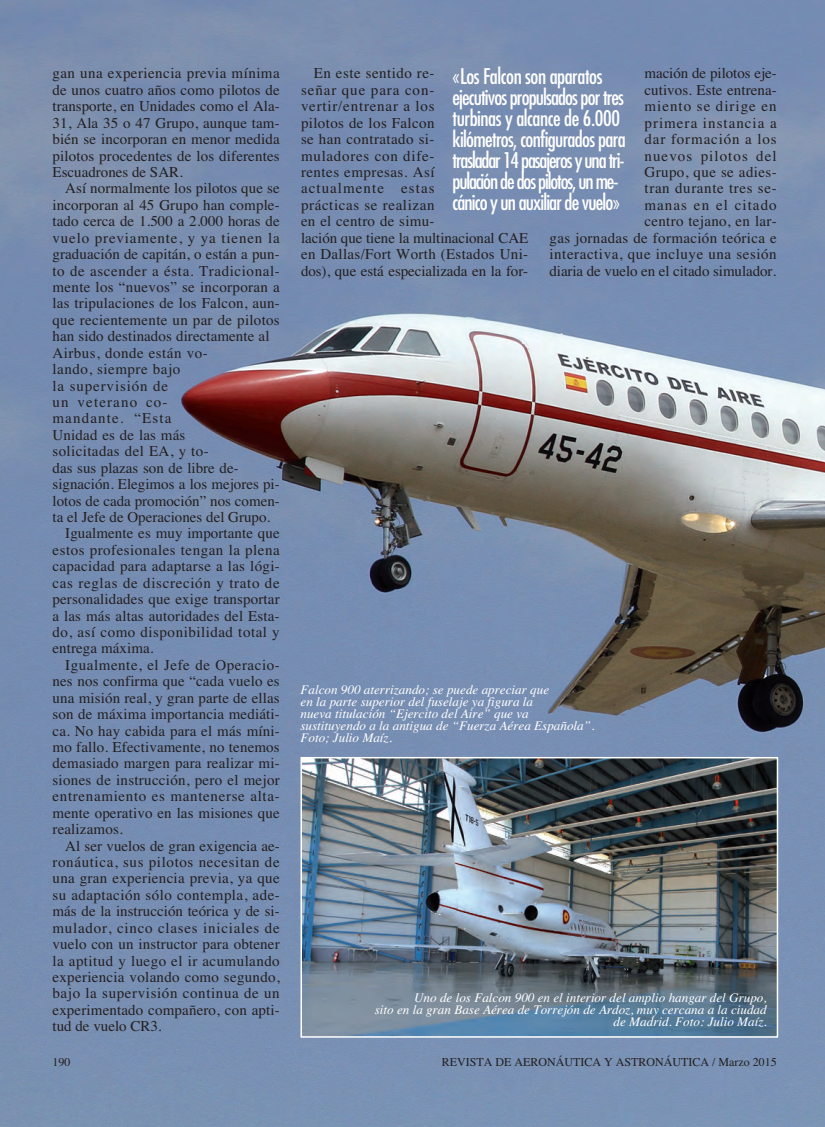
<style>
.page{position:relative;width:825px;height:1127px;background:#fff}
.page>*{position:absolute;margin:0;border:0;box-sizing:border-box;transform-origin:0 0}
.t1{font:condensed 21px/21px "Futura";letter-spacing:-.04em;color:#fff}
.t2{font:15px/16.5px "Times";letter-spacing:.02em;color:#231f20}
.t3{font:15px "Times";color:#231f20}
.t4{font:15px "Times";letter-spacing:.04em;color:#231f20}
.t5{font:15px "Times";letter-spacing:.045em;color:#231f20}
.t6{font:15px "Times";letter-spacing:.05em;color:#231f20}
.t7{font:15px "Times";letter-spacing:.055em;color:#231f20}
.t8{font:15px "Times";letter-spacing:.075em;color:#231f20}
.t9{font:15px "Times";letter-spacing:.06em;color:#231f20}
.t10{font:italic 13.2px/12px "Times";color:#fff}
.t11{font:12px "Times";color:#231f20}
</style>
<div class="page">
<img style="left:0;top:0;width:825px;height:1127px">
<img style="left:303px;top:760px;width:472px;height:274px">
<div style="left:300px;top:757px;width:478px;height:280px;border:2px solid #fff"></div>
<p class="t2" style="left:53px;top:67px;width:229px">gan una experiencia previa mínima</p>
<p class="t2" style="left:53px;top:83px;width:229px">de unos cuatro años como pilotos de</p>
<p class="t3" style="left:53px;top:101px;width:229px">transporte, en Unidades como el Ala-</p>
<p class="t2" style="left:53px;top:116px;width:229px">31, Ala 35 o 47 Grupo, aunque tam-</p>
<p class="t2" style="left:53px;top:132px;width:229px">bién se incorporan en menor medida</p>
<p class="t2" style="left:53px;top:149px;width:229px">pilotos procedentes de los diferentes</p>
<p class="t3" style="left:53px;top:167px;width:132px">Escuadrones de SAR.</p>
<p class="t2" style="left:65px;top:182px;width:216px">Así normalmente los pilotos que se</p>
<p class="t2" style="left:53px;top:198px;width:229px">incorporan al 45 Grupo han comple-</p>
<p class="t2" style="left:53px;top:214px;width:229px">tado cerca de 1.500 a 2.000 horas de</p>
<p class="t7" style="left:53px;top:232px;width:229px">vuelo previamente, y ya tienen la</p>
<p class="t2" style="left:53px;top:247px;width:229px">graduación de capitán, o están a pun-</p>
<p class="t4" style="left:53px;top:265px;width:229px">to de ascender a ésta. Tradicional-</p>
<p class="t2" style="left:53px;top:280px;width:229px">mente los “nuevos” se incorporan a</p>
<p class="t2" style="left:53px;top:297px;width:229px">las tripulaciones de los Falcon, aun-</p>
<p class="t2" style="left:53px;top:313px;width:229px">que recientemente un par de pilotos</p>
<p class="t2" style="left:53px;top:329px;width:219px">han sido destinados directamente al</p>
<p class="t2" style="left:53px;top:346px;width:157px">Airbus, donde están vo-</p>
<p class="t2" style="left:53px;top:362px;width:129px">lando, siempre bajo</p>
<p class="t9" style="left:53px;top:380px;width:117px">la supervisión de</p>
<p class="t8" style="left:53px;top:396px;width:117px">un veterano co-</p>
<p class="t8" style="left:53px;top:413px;width:120px">mandante. “Esta</p>
<p class="t2" style="left:53px;top:428px;width:134px">Unidad es de las más</p>
<p class="t2" style="left:53px;top:444px;width:158px">solicitadas del EA, y to-</p>
<p class="t3" style="left:53px;top:462px;width:188px">das sus plazas son de libre de-</p>
<p class="t3" style="left:53px;top:479px;width:229px">signación. Elegimos a los mejores pi-</p>
<p class="t3" style="left:53px;top:495px;width:229px">lotos de cada promoción” nos comen-</p>
<p class="t3" style="left:53px;top:511px;width:219px">ta el Jefe de Operaciones del Grupo.</p>
<p class="t2" style="left:65px;top:526px;width:216px">Igualmente es muy importante que</p>
<p class="t2" style="left:53px;top:543px;width:229px">estos profesionales tengan la plena</p>
<p class="t2" style="left:53px;top:559px;width:229px">capacidad para adaptarse a las lógi-</p>
<p class="t5" style="left:53px;top:577px;width:229px">cas reglas de discreción y trato de</p>
<p class="t2" style="left:53px;top:592px;width:229px">personalidades que exige transportar</p>
<p class="t2" style="left:53px;top:609px;width:229px">a las más altas autoridades del Esta-</p>
<p class="t2" style="left:53px;top:625px;width:229px">do, así como disponibilidad total y</p>
<p class="t2" style="left:53px;top:641px;width:103px">entrega máxima.</p>
<p class="t2" style="left:65px;top:658px;width:216px">Igualmente, el Jefe de Operacio-</p>
<p class="t2" style="left:53px;top:674px;width:229px">nes nos confirma que “cada vuelo es</p>
<p class="t2" style="left:53px;top:691px;width:229px">una misión real, y gran parte de ellas</p>
<p class="t2" style="left:53px;top:707px;width:229px">son de máxima importancia mediáti-</p>
<p class="t2" style="left:53px;top:724px;width:229px">ca. No hay cabida para el más míni-</p>
<p class="t2" style="left:53px;top:740px;width:229px">mo fallo. Efectivamente, no tenemos</p>
<p class="t2" style="left:53px;top:756px;width:229px">demasiado margen para realizar mi-</p>
<p class="t2" style="left:53px;top:773px;width:229px">siones de instrucción, pero el mejor</p>
<p class="t5" style="left:53px;top:791px;width:229px">entrenamiento es mantenerse alta-</p>
<p class="t2" style="left:53px;top:806px;width:229px">mente operativo en las misiones que</p>
<p class="t2" style="left:53px;top:822px;width:72px">realizamos.</p>
<p class="t3" style="left:65px;top:840px;width:216px">Al ser vuelos de gran exigencia ae-</p>
<p class="t4" style="left:53px;top:856px;width:229px">ronáutica, sus pilotos necesitan de</p>
<p class="t2" style="left:53px;top:871px;width:229px">una gran experiencia previa, ya que</p>
<p class="t2" style="left:53px;top:888px;width:229px">su adaptación sólo contempla, ade-</p>
<p class="t3" style="left:53px;top:906px;width:229px">más de la instrucción teórica y de si-</p>
<p class="t6" style="left:53px;top:922px;width:229px">mulador, cinco clases iniciales de</p>
<p class="t2" style="left:53px;top:937px;width:229px">vuelo con un instructor para obtener</p>
<p class="t2" style="left:53px;top:954px;width:229px">la aptitud y luego el ir acumulando</p>
<p class="t2" style="left:53px;top:970px;width:229px">experiencia volando como segundo,</p>
<p class="t4" style="left:53px;top:988px;width:229px">bajo la supervisión continua de un</p>
<p class="t2" style="left:53px;top:1003px;width:229px">experimentado compañero, con apti-</p>
<p class="t3" style="left:53px;top:1021px;width:111px">tud de vuelo CR3.</p>
<p class="t1" style="left:452px;top:68px;width:175px">«Los Falcon son aparatos ejecutivos propulsados por tres turbinas y alcance de 6.000 kilómetros, configurados para trasladar 14 pasajeros y una tri&shy;pulación de dos pilotos, un me&shy;cánico y un auxiliar de vuelo»</p>
<p class="t2" style="left:301px;top:67px;width:229px;text-indent:13px">En este sentido re-<br>señar que para con&shy;vertir/entrenar a los<br>pilotos de los Falcon<br>se han contratado si-<br>muladores con dife-<br>rentes empresas. Así<br>actualmente estas<br>prácticas se realizan<br>en el centro de simu-<br>lación que tiene la multinacional CAE en Dallas/Fort Worth (Estados Uni&shy;dos), que está especializada en la for-</p>
<p class="t2" style="left:549px;top:67px;width:229px;text-align:right">mación de pilotos eje-<br>cutivos. Este entrena-<br>miento se dirige en<br>primera instancia a<br>dar formación a los<br>nuevos pilotos del<br>Grupo, que se adies-<br>tran durante tres se-<br>manas en el citado<br>centro tejano, en lar-<br>gas jornadas de formación teórica e interactiva, que incluye una sesión diaria de vuelo en el citado simulador.</p>
<p class="t10" style="left:300px;top:684px;width:295px">Falcon 900 aterrizando; se puede apreciar que<br>en la parte superior del fuselaje ya figura la<br>nueva titulación “Ejercito del Aire” que va sustituyendo a la antigua de “Fuerza Aérea Española”.<br>Foto; Julio Maíz.</p>
<p class="t10" style="left:375px;top:993px;width:393px;text-align:right">Uno de los Falcon 900 en el interior del amplio hangar del Grupo,<br>sito en la gran Base Aérea de Torrejón de Ardoz, muy cercana a la ciudad de Madrid. Foto: Julio Maíz.</p>
<p class="t11" style="left:53px;top:1058px;width:19px">190</p>
<p class="t11" style="left:442px;top:1058px;width:336px">REVISTA DE AERONÁUTICA Y ASTRONÁUTICA / Marzo 2015</p>
</div>
